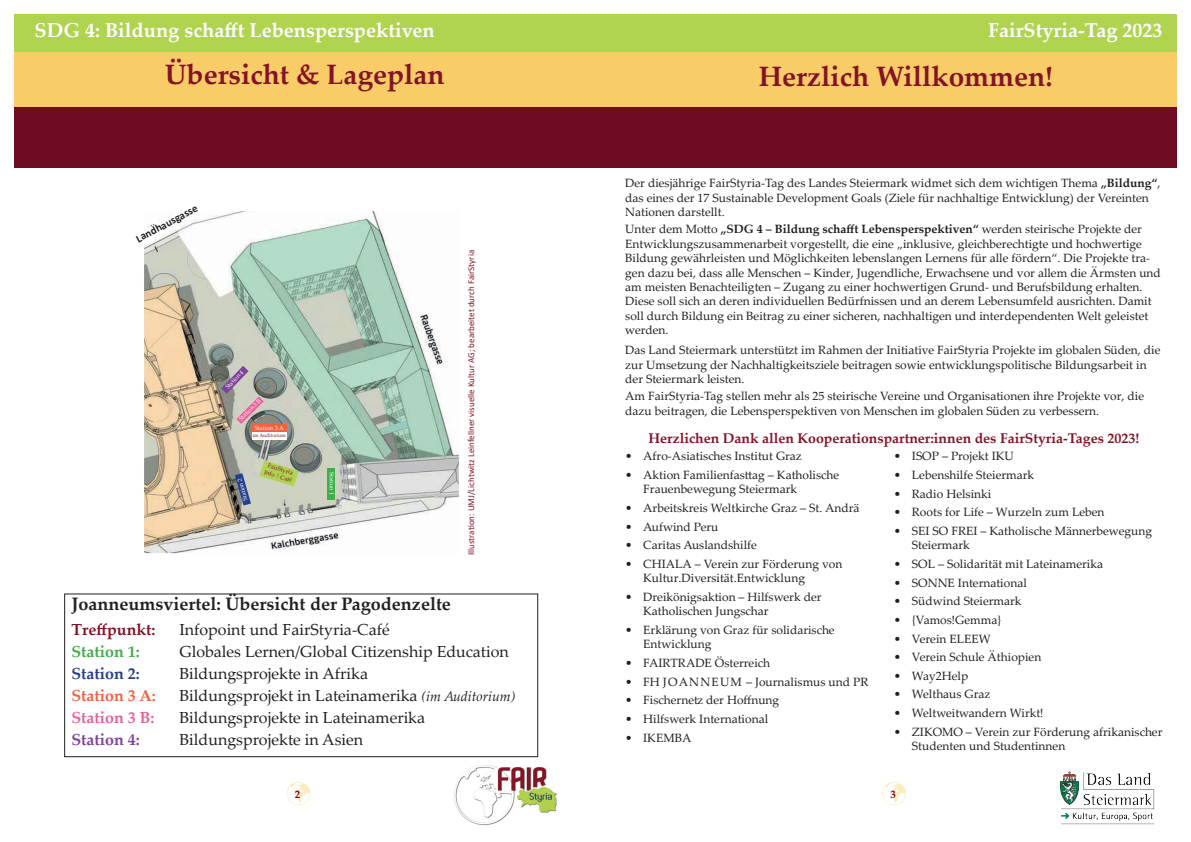
<style>
.page{position:relative;width:1191px;height:842px;background:#fff}
.page>*{position:absolute;margin:0;border:0;box-sizing:border-box;transform-origin:0 0}
.t1{font:700 28px "Palatino Linotype";color:#851326}
.t2{font:700 20px "Palatino Linotype";color:#fff}
.t3{font:700 18px "Palatino Linotype";color:#231f20}
.t4{font:16px "Palatino Linotype";color:#231f20}
.t5{font:700 16px "Palatino Linotype";color:#851326}
.t6{font:700 16px "Palatino Linotype";color:#f1633c}
.t7{font:700 16px "Palatino Linotype";color:#ea619b}
.t8{font:700 16px "Palatino Linotype";color:#40ae49}
.t9{font:700 16px "Palatino Linotype";color:#253f8e}
.t10{font:700 16px "Palatino Linotype";color:#7e4399}
.t11{font:700 14px "Palatino Linotype";color:#851326}
.t12{font:12px/14.4px "Palatino Linotype";color:#231f20}
.t13{font:700 11px "Calibri";color:#231f20}
.t14{font:700 11px "Palatino Linotype";color:#700b24}
.t15{font:9px "Calibri";color:#851326}
.t16{font:6px "Palatino Linotype";color:#fff}
.t17{font:6px/7.2px "Palatino Linotype";color:#851326}
.t18{font:5px "Palatino Linotype";color:#851326}
.s1{font-style:italic;font-size:14px}
.s2{font-weight:700}
</style>
<div class="page">
<div style="left:14px;top:14px;width:1162px;height:38px;background:#b0d350"></div>
<div style="left:14px;top:52px;width:1162px;height:56px;background:#f8cd67"></div>
<div style="left:14px;top:108px;width:1162px;height:60px;background:#700b24"></div>
<img style="left:454px;top:765px;width:103px;height:61px">
<img style="left:1059px;top:771px;width:96px;height:54px">
<svg style="left:882px;top:782px;width:24px;height:23px"></svg>
<svg style="left:287px;top:782px;width:23px;height:23px"></svg>
<div style="left:64px;top:594px;width:474px;height:163px;border:1px solid #231f20"></div>
<img style="left:144px;top:211px;width:315px;height:343px">
<svg style="left:144px;top:211px;width:57px;height:36px"></svg>
<div style="left:327px;top:468px;width:8px;height:31px;background:#40ae49"></div>
<svg style="left:235px;top:473px;width:16px;height:33px"></svg>
<div style="left:251px;top:424px;width:36px;height:8px;background:#f1633c"></div>
<div style="left:252px;top:432px;width:35px;height:8px;background:#fff"></div>
<svg style="left:221px;top:366px;width:43px;height:58px;background:#a8999d"></svg>
<svg style="left:260px;top:461px;width:38px;height:25px"></svg>
<h2 class="t2" style="left:35px;top:16px;width:401px">SDG 4: Bildung schafft Lebensperspektiven</h2>
<h2 class="t2" style="left:988px;top:16px;width:176px">FairStyria-Tag 2023</h2>
<h1 class="t1" style="left:165px;top:55px;width:281px">Übersicht &amp; Lageplan</h1>
<h1 class="t1" style="left:759px;top:57px;width:296px">Herzlich Willkommen!</h1>
<p class="t13" style="left:133px;top:233px;width:70px;rotate:-28deg">Landhausgasse</p>
<p class="t16" style="left:223px;top:385px;width:25px;rotate:-46deg">Station 4</p>
<p class="t16" style="left:237px;top:417px;width:30px;rotate:-45deg">Station 3 B</p>
<p class="t16" style="left:255px;top:424px;width:31px">Station 3 A</p>
<p class="t18" style="left:253px;top:432px;width:35px">im Auditorium</p>
<p class="t16" style="left:242px;top:502px;width:25px;rotate:-106deg">Station 2</p>
<p class="t17" style="left:268px;top:461px;width:30px;rotate:17deg">FairStyria<br>Info | Café</p>
<p class="t16" style="left:336px;top:472px;width:25px;rotate:90deg">Station 1</p>
<p class="t15" style="left:465px;top:555px;width:306px;rotate:-90deg">Illustration: UMJ/Lichtwitz Leinfellner visuelle Kultur AG; bearbeitet durch FairStyria</p>
<h3 class="t3" style="left:71px;top:591px;width:381px">Joanneumsviertel: Übersicht der Pagodenzelte</h3>
<h3 class="t5" style="left:71px;top:618px;width:86px">Treffpunkt:</h3>
<h3 class="t4" style="left:179px;top:618px;width:212px">Infopoint und FairStyria-Café</h3>
<h3 class="t8" style="left:71px;top:640px;width:70px">Station 1:</h3>
<h3 class="t4" style="left:179px;top:640px;width:331px">Globales Lernen/Global Citizenship Education</h3>
<h3 class="t9" style="left:71px;top:662px;width:70px">Station 2:</h3>
<h3 class="t4" style="left:179px;top:662px;width:190px">Bildungsprojekte in Afrika</h3>
<h3 class="t6" style="left:71px;top:684px;width:86px">Station 3 A:</h3>
<h3 class="t4" style="left:179px;top:684px;width:337px">Bildungsprojekt in Lateinamerika <span class="s1">(im Auditorium)</span></h3>
<h3 class="t7" style="left:71px;top:706px;width:85px">Station 3 B:</h3>
<h3 class="t4" style="left:179px;top:706px;width:247px">Bildungsprojekte in Lateinamerika</h3>
<h3 class="t10" style="left:71px;top:728px;width:70px">Station 4:</h3>
<h3 class="t4" style="left:179px;top:728px;width:185px">Bildungsprojekte in Asien</h3>
<p class="t12" style="left:625px;top:176px;width:537px">Der diesjährige FairStyria-Tag des Landes Steiermark widmet sich dem wichtigen Thema <span class="s2">„Bildung“</span>, das eines der 17 Sustainable Development Goals (Ziele für nachhaltige Entwicklung) der Vereinten<br>Nationen darstellt.</p>
<p class="t12" style="left:625px;top:222px;width:537px">Unter dem Motto <span class="s2">„SDG 4 – Bildung schafft Lebensperspektiven“</span> werden steirische Projekte der Entwicklungszusammenarbeit vorgestellt, die eine „inklusive, gleichberechtigte und hochwertige Bildung gewährleisten und Möglichkeiten lebenslangen Lernens für alle fördern“. Die Projekte tra&shy;gen dazu bei, dass alle Menschen – Kinder, Jugendliche, Erwachsene und vor allem die Ärmsten und am meisten Benachteiligten – Zugang zu einer hochwertigen Grund- und Berufsbildung erhalten.<br>Diese soll sich an deren individuellen Bedürfnissen und an derem Lebensumfeld ausrichten. Damit soll durch Bildung ein Beitrag zu einer sicheren, nachhaltigen und interdependenten Welt geleistet werden.</p>
<p class="t12" style="left:625px;top:343px;width:537px">Das Land Steiermark unterstützt im Rahmen der Initiative FairStyria Projekte im globalen Süden, die zur Umsetzung der Nachhaltigkeitsziele beitragen sowie entwicklungspolitische Bildungsarbeit in der Steiermark leisten.</p>
<p class="t12" style="left:625px;top:389px;width:520px">Am FairStyria-Tag stellen mehr als 25 steirische Vereine und Organisationen ihre Projekte vor, die dazu beitragen, die Lebensperspektiven von Menschen im globalen Süden zu verbessern.</p>
<p class="t11" style="left:648px;top:428px;width:492px">Herzlichen Dank allen Kooperationspartner:innen des FairStyria-Tages 2023!</p>
<p class="t12" style="left:625px;top:449px;width:178px">• Afro-Asiatisches Institut Graz</p>
<p class="t12" style="left:643px;top:467px;width:197px;text-indent:-18px">• Aktion Familienfasttag – Katholische<br>Frauenbewegung Steiermark</p>
<p class="t12" style="left:625px;top:500px;width:236px">• Arbeitskreis Weltkirche Graz – St. Andrä</p>
<p class="t12" style="left:625px;top:519px;width:95px">• Aufwind Peru</p>
<p class="t12" style="left:625px;top:537px;width:133px">• Caritas Auslandshilfe</p>
<p class="t12" style="left:643px;top:556px;width:201px;text-indent:-18px">• CHIALA – Verein zur Förderung von<br>Kultur.Diversität.Entwicklung</p>
<p class="t12" style="left:643px;top:589px;width:180px;text-indent:-18px">• Dreikönigsaktion – Hilfswerk der<br>Katholischen Jungschar</p>
<p class="t12" style="left:643px;top:622px;width:193px;text-indent:-18px">• Erklärung von Graz für solidarische<br>Entwicklung</p>
<p class="t12" style="left:625px;top:655px;width:146px">• FAIRTRADE Österreich</p>
<p class="t12" style="left:625px;top:674px;width:245px">• FH JOANNEUM – Journalismus und PR</p>
<p class="t12" style="left:625px;top:693px;width:155px">• Fischernetz der Hoffnung</p>
<p class="t12" style="left:625px;top:711px;width:144px">• Hilfswerk International</p>
<p class="t12" style="left:625px;top:730px;width:68px">• IKEMBA</p>
<p class="t12" style="left:894px;top:448px;width:121px">• ISOP – Projekt IKU</p>
<p class="t12" style="left:894px;top:467px;width:142px">• Lebenshilfe Steiermark</p>
<p class="t12" style="left:894px;top:486px;width:99px">• Radio Helsinki</p>
<p class="t12" style="left:894px;top:504px;width:212px">• Roots for Life – Wurzeln zum Leben</p>
<p class="t12" style="left:912px;top:523px;width:242px;text-indent:-18px">• SEI SO FREI – Katholische Männerbewegung<br>Steiermark</p>
<p class="t12" style="left:894px;top:556px;width:211px">• SOL – Solidarität mit Lateinamerika</p>
<p class="t12" style="left:894px;top:575px;width:134px">• SONNE International</p>
<p class="t12" style="left:894px;top:593px;width:129px">• Südwind Steiermark</p>
<p class="t12" style="left:894px;top:612px;width:109px">• {Vamos!Gemma}</p>
<p class="t12" style="left:894px;top:631px;width:98px">• Verein ELEEW</p>
<p class="t12" style="left:894px;top:649px;width:149px">• Verein Schule Äthiopien</p>
<p class="t12" style="left:894px;top:668px;width:76px">• Way2Help</p>
<p class="t12" style="left:894px;top:687px;width:98px">• Welthaus Graz</p>
<p class="t12" style="left:894px;top:705px;width:151px">• Weltweitwandern Wirkt!</p>
<p class="t12" style="left:912px;top:724px;width:252px;text-indent:-18px">• ZIKOMO – Verein zur Förderung afrikanischer<br>Studenten und Studentinnen</p>
<p class="t14" style="left:295px;top:786px;width:7px">2</p>
<p class="t14" style="left:890px;top:786px;width:7px">3</p>
</div>
